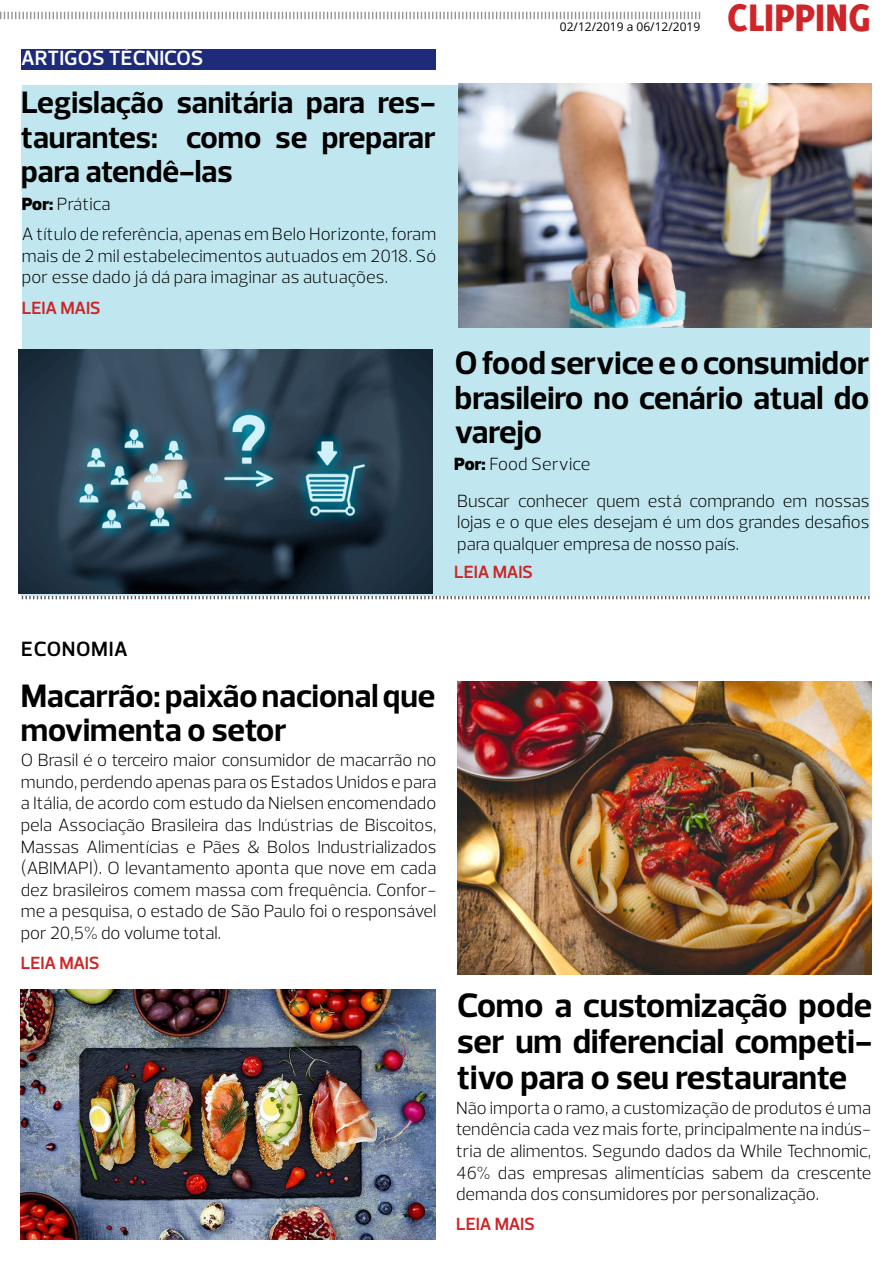
<style>
.page{position:relative;width:893px;height:1263px;background:#fff}
.page>*{position:absolute;margin:0;border:0;box-sizing:border-box;transform-origin:0 0}
.t1{font:800 42px "Delicious";color:#ce2528}
.t2{font:700 34.5px/36px "Prelo";color:#000;text-align:justify}
.t3{font:700 33px/34.5px "Prelo";color:#000}
.t4{font:700 31.5px/34.5px "Prelo";color:#000;text-align:justify}
.t5{font:600 21px "Prelo";color:#fff}
.t6{font:600 21px "Prelo";letter-spacing:.03em;color:#000}
.t7{font:300 18px/21.6px "Prelo";color:#000;text-align:justify}
.t8{font:600 18px "Prelo";letter-spacing:-.015em;color:#ce2528}
.t9{font:12px "Open Sans";color:#000}
.s1{font-weight:900}
</style>
<div class="page">
<svg style="left:0;top:12px;width:700px;height:8px"></svg>
<svg style="left:21px;top:590px;width:849px;height:10px"></svg>
<div style="left:21px;top:49px;width:415px;height:21px;background:#1d2b7a"></div>
<img style="left:457px;top:682px;width:414px;height:293px">
<div style="left:22px;top:85px;width:847px;height:510px;background:#c0e7ef"></div>
<img style="left:458px;top:84px;width:414px;height:243px">
<img style="left:18px;top:350px;width:415px;height:244px">
<img style="left:20px;top:989px;width:416px;height:251px">
<div style="left:21px;top:90px;width:415px;height:100px;background:#c0e7ef"></div>
<p class="t5" style="left:21px;top:45px;width:184px">ARTIGOS TÉCNICOS</p>
<h3 class="t4" style="left:21px;top:86px;width:416px">Legislação sanitária para res&shy;taurantes: como se preparar para atendê-las</h3>
<p class="t7" style="left:22px;top:189px;width:416px;line-height:30.2px"><span class="s1">Por:</span> Prática<br>A título de referência, apenas em Belo Horizonte, foram</p>
<p class="t7" style="left:22px;top:245px;width:416px">mais de 2 mil estabelecimentos autuados em 2018. Só por esse dado já dá para imaginar as autuações.</p>
<p class="t8" style="left:22px;top:296px;width:80px">LEIA MAIS</p>
<p class="t9" style="left:560px;top:18px;width:142px">02/12/2019 a 06/12/2019</p>
<h1 class="t1" style="left:727px;top:-7px;width:145px">CLIPPING</h1>
<h3 class="t3" style="left:455px;top:346px;width:416px;text-align:justify">O food service e o consumidor brasileiro no cenário atual do varejo</h3>
<p class="t7" style="left:454px;top:453px;width:138px"><span class="s1">Por:</span> Food Service</p>
<p class="t7" style="left:457px;top:490px;width:414px">Buscar conhecer quem está comprando em nossas lojas e o que eles desejam é um dos grandes desafios para qualquer empresa de nosso país.</p>
<p class="t8" style="left:454px;top:561px;width:80px">LEIA MAIS</p>
<p class="t6" style="left:21px;top:636px;width:108px">ECONOMIA</p>
<h3 class="t3" style="left:21px;top:678px;width:416px">Macarrão: paixão nacional que movimenta o setor</h3>
<p class="t7" style="left:21px;top:749px;width:417px">O Brasil é o terceiro maior consumidor de macarrão no mundo, perdendo apenas para os Estados Unidos e para a Itália, de acordo com estudo da Nielsen encomendado pela Associação Brasileira das Indústrias de Biscoitos, Massas Alimentícias e Pães &amp; Bolos Industrializados (ABIMAPI). O levantamento aponta que nove em cada dez brasileiros comem massa com frequência. Confor&shy;me a pesquisa, o estado de São Paulo foi o responsável por 20,5% do volume total.</p>
<p class="t8" style="left:21px;top:952px;width:80px">LEIA MAIS</p>
<h2 class="t2" style="left:457px;top:987px;width:417px">Como a customização pode ser um diferencial competi&shy;tivo para o seu restaurante</h2>
<p class="t7" style="left:456px;top:1097px;width:417px">Não importa o ramo, a customização de produtos é uma tendência cada vez mais forte, principalmente na indús&shy;tria de alimentos. Segundo dados da While Technomic, 46% das empresas alimentícias sabem da crescente demanda dos consumidores por personalização.</p>
<p class="t8" style="left:456px;top:1213px;width:80px">LEIA MAIS</p>
</div>
